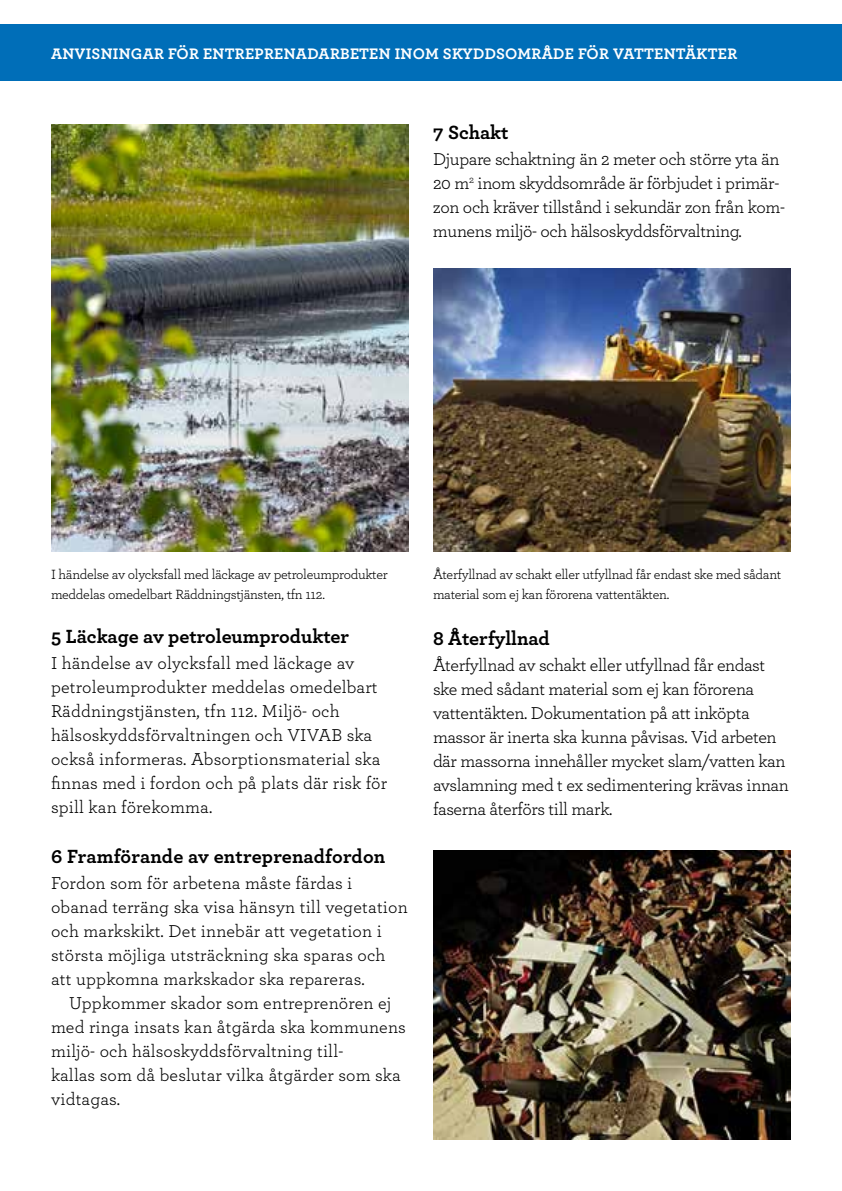
<style>
.page{position:relative;width:842px;height:1191px;background:#fff}
.page>*{position:absolute;margin:0;border:0;box-sizing:border-box;transform-origin:0 0}
.t1{font:700 20px "Archer";color:#000}
.t2{font:18px/24px "Archer";color:#000}
.t3{font:18px/24px "Archer";letter-spacing:-.02em;color:#000}
.t4{font:700 16px "Archer";letter-spacing:.015em;color:#fff}
.t5{font:14px/20px "Archer";letter-spacing:-.02em;color:#000}
</style>
<div class="page">
<div style="left:0;top:24px;width:842px;height:56px;background:#006eb8"></div>
<img style="left:51px;top:125px;width:358px;height:426px">
<img style="left:433px;top:850px;width:358px;height:290px">
<img style="left:433px;top:269px;width:358px;height:282px">
<p class="t4" style="left:51px;top:41px;width:688px">ANVISNINGAR FÖR ENTREPRENADARBETEN INOM SKYDDSOMRÅDE FÖR VATTENTÄKTER</p>
<p class="t1" style="left:433px;top:116px;width:77px">7 Schakt</p>
<p class="t3" style="left:433px;top:146px;width:353px">Djupare schaktning än 2 meter och större yta än 20 m<sup>2</sup> inom skyddsområde är förbjudet i primär&shy;zon och kräver tillstånd i sekundär zon från kom&shy;munens miljö- och hälsoskyddsförvaltning.</p>
<p class="t5" style="left:51px;top:564px;width:338px">I händelse av olycksfall med läckage av petroleumprodukter meddelas omedelbart Räddningstjänsten, tfn 112.</p>
<p class="t5" style="left:433px;top:564px;width:350px">Återfyllnad av schakt eller utfyllnad får endast ske med sådant material som ej kan förorena vattentäkten.</p>
<p class="t1" style="left:51px;top:620px;width:300px">5 Läckage av petroleumprodukter</p>
<p class="t2" style="left:51px;top:650px;width:338px">I händelse av olycksfall med läckage av petroleumprodukter meddelas omedelbart Räddningstjänsten, tfn 112. Miljö- och hälsoskyddsförvaltningen och VIVAB ska också informeras. Absorptionsmaterial ska finnas med i fordon och på plats där risk för spill kan förekomma.</p>
<p class="t1" style="left:51px;top:840px;width:336px">6 Framförande av entreprenadfordon</p>
<p class="t2" style="left:51px;top:870px;width:358px">Fordon som för arbetena måste färdas i obanad terräng ska visa hänsyn till vegetation och markskikt. Det innebär att vegetation i största möjliga utsträckning ska sparas och att uppkomna markskador ska repareras.</p>
<p class="t2" style="left:51px;top:990px;width:356px;text-indent:18px">Uppkommer skador som entreprenören ej med ringa insats kan åtgärda ska kommunens miljö- och hälsoskyddsförvaltning till-<br>kallas som då beslutar vilka åtgärder som ska vidtagas.</p>
<p class="t1" style="left:433px;top:622px;width:118px">8 Återfyllnad</p>
<p class="t3" style="left:433px;top:652px;width:357px">Återfyllnad av schakt eller utfyllnad får endast ske med sådant material som ej kan förorena vattentäkten. Dokumentation på att inköpta massor är inerta ska kunna påvisas. Vid arbeten där massorna innehåller mycket slam/vatten kan avslamning med t ex sedimentering krävas innan faserna återförs till mark.</p>
</div>
